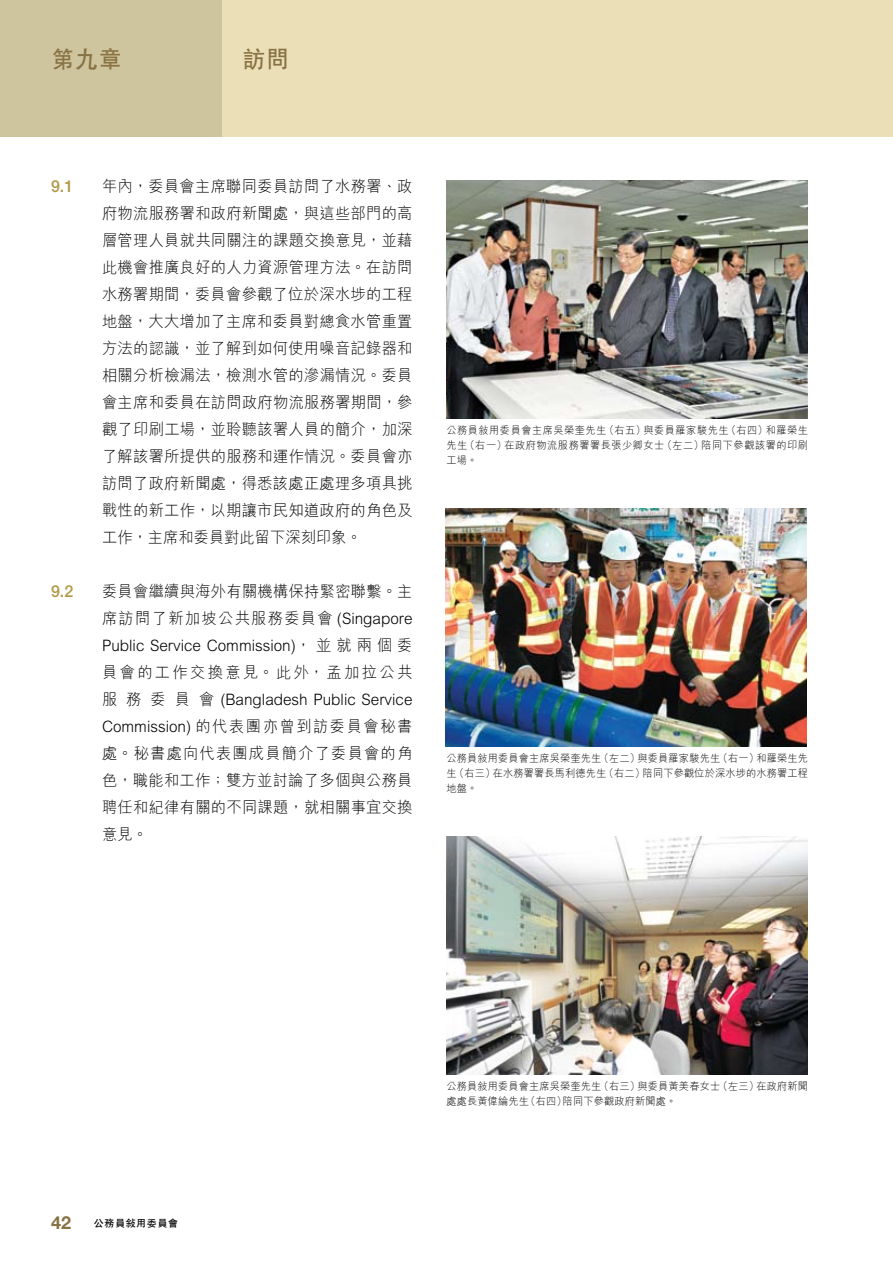
<style>
.page{position:relative;width:893px;height:1263px;background:#fff}
.page>*{position:absolute;margin:0;border:0;box-sizing:border-box;transform-origin:0 0}
.t1{font:700 24px "C Hei 2 HK";color:#897344}
.t2{font:700 18px "Helvetica Neue";color:#897344}
.t3{font:500 16.5px "Helvetica Neue";color:#b39946}
.t4{font:300 15.75px/27px "M Hei HK";letter-spacing:.02em;color:#000;text-align:justify}
.t5{font:300 10.5px/15px "M Hei HK";letter-spacing:.015em;color:#000;text-align:justify}
.t6{font:700 10.2px "C Hei 2 HK";letter-spacing:.01em;color:#000}
</style>
<div class="page">
<div style="left:0;top:0;width:893px;height:136px;background:#ebdfb8"></div>
<div style="left:0;top:0;width:221px;height:136px;background:#cec49d"></div>
<img style="left:446px;top:180px;width:362px;height:238px">
<img style="left:446px;top:836px;width:362px;height:238px">
<img style="left:445px;top:508px;width:362px;height:238px">
<h1 class="t1" style="left:51px;top:42px;width:73px">第九章</h1>
<h1 class="t1" style="left:242px;top:42px;width:49px">訪問</h1>
<p class="t3" style="left:51px;top:176px;width:24px">9.1</p>
<p class="t4" style="left:102px;top:172px;width:312px">年內，委員會主席聯同委員訪問了水務署、政府物流服務署和政府新聞處，與這些部門的高層管理人員就共同關注的課題交換意見，並藉此機會推廣良好的人力資源管理方法。在訪問水務署期間，委員會參觀了位於深水埗的工程地盤，大大增加了主席和委員對總食水管重置方法的認識，並了解到如何使用噪音記錄器和相關分析檢漏法，檢測水管的滲漏情況。委員會主席和委員在訪問政府物流服務署期間，參觀了印刷工場，並聆聽該署人員的簡介，加深了解該署所提供的服務和運作情況。委員會亦訪問了政府新聞處，得悉該處正處理多項具挑戰性的新工作，以期讓市民知道政府的角色及工作，主席和委員對此留下深刻印象。</p>
<p class="t3" style="left:51px;top:581px;width:24px">9.2</p>
<p class="t4" style="left:102px;top:577px;width:312px">委員會繼續與海外有關機構保持緊密聯繫。主席訪問了新加坡公共服務委員會 (Singapore Public Service Commission)，並就兩個委員會的工作交換意見。此外，孟加拉公共服務委員會 (Bangladesh Public Service Commission) 的代表團亦曾到訪委員會秘書處。秘書處向代表團成員簡介了委員會的角色，職能和工作；雙方並討論了多個與公務員聘任和紀律有關的不同課題，就相關事宜交換意見。</p>
<p class="t5" style="left:446px;top:423px;width:363px">公務員敍用委員會主席吳榮奎先生（右五）與委員羅家駿先生（右四）和羅榮生先生（右一）在政府物流服務署署長張少卿女士（左二）陪同下參觀該署的印刷工場。</p>
<p class="t5" style="left:446px;top:751px;width:363px">公務員敍用委員會主席吳榮奎先生（左二）與委員羅家駿先生（右一）和羅榮生先生（右三）在水務署署長馬利德先生（右二）陪同下參觀位於深水埗的水務署工程地盤。</p>
<p class="t2" style="left:51px;top:1211px;width:22px">42</p>
<p class="t6" style="left:94px;top:1215px;width:86px">公務員敍用委員會</p>
<p class="t5" style="left:446px;top:1079px;width:363px">公務員敍用委員會主席吳榮奎先生（右三）與委員黃美春女士（左三）在政府新聞處處長黃偉綸先生（右四）陪同下參觀政府新聞處。</p>
</div>
